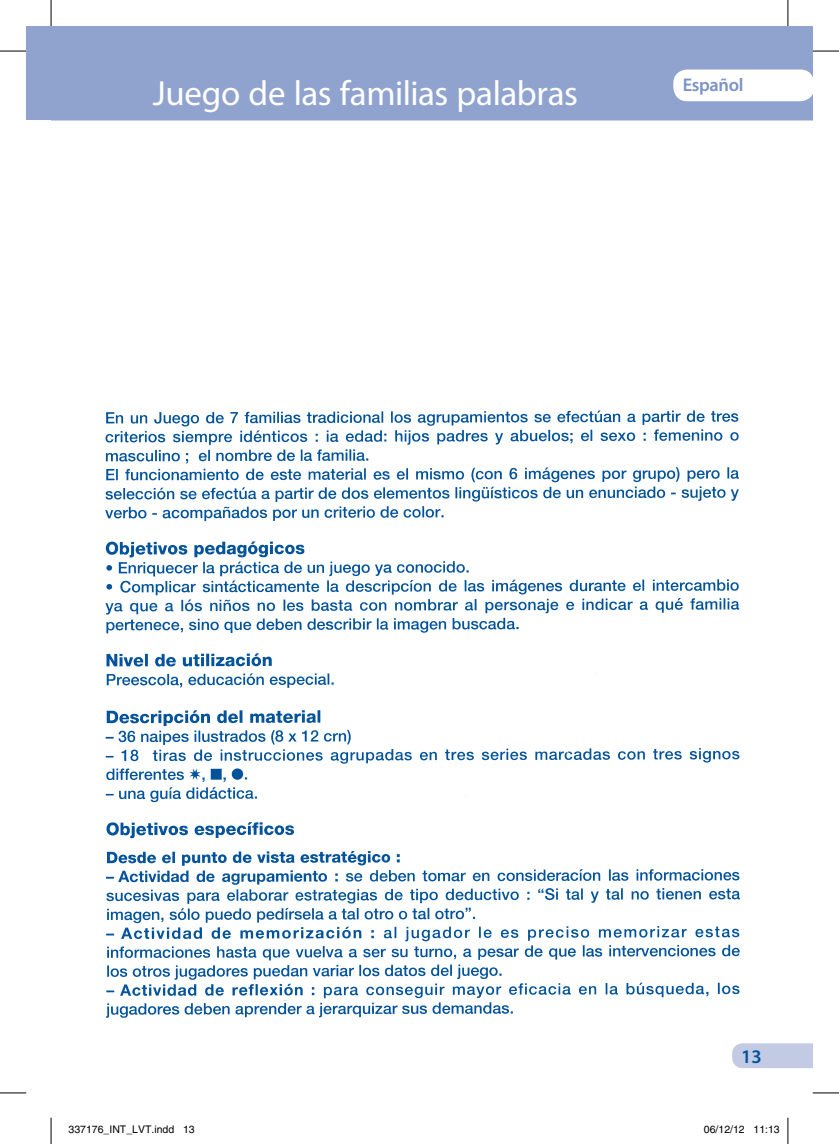
<style>
.page{position:relative;width:839px;height:1144px;background:#fff}
.page>*{position:absolute;margin:0;border:0;box-sizing:border-box;transform-origin:0 0}
.t1{font:36.05px "Myriad Pro";letter-spacing:-.01em;color:#fff}
.t2{font:35px "Myriad Pro";letter-spacing:-.01em;color:#fff}
.t3{font:600 19.25px "Myriad Pro";color:#01529a}
.t4{font:600 18.38px "Myriad Pro";letter-spacing:-.02em;color:#7a92c4}
.t5{font:10.5px "Helvetica";color:#000}
</style>
<div class="page">
<div style="left:26px;top:26px;width:25px;height:1092px;background:#90a3ce"></div>
<div style="left:51px;top:26px;width:762px;height:1092px;background:#90a3ce"></div>
<div style="left:52px;top:121px;width:761px;height:997px;background:#fff"></div>
<div style="left:673px;top:69px;width:140px;height:32px;background:#fff"></div>
<div style="left:732px;top:1043px;width:81px;height:25px;background:#c3cbe4"></div>
<img style="left:60px;top:366px;width:705px;height:672px">
<svg style="left:0;top:51px;width:26px;height:1px"></svg>
<svg style="left:813px;top:51px;width:26px;height:1px"></svg>
<svg style="left:813px;top:1092px;width:26px;height:1px"></svg>
<svg style="left:51px;top:0;width:1px;height:26px"></svg>
<svg style="left:0;top:121px;width:52px;height:1023px"></svg>
<svg style="left:787px;top:0;width:1px;height:26px"></svg>
<svg style="left:787px;top:1118px;width:1px;height:26px"></svg>
<div style="left:704px;top:1126px;width:6px;height:8px;border:1px solid #fff;border-radius:50%"></div>
<svg style="left:705px;top:1126px;width:5px;height:8px"></svg>
<h2 class="t2" style="left:153px;top:71px;width:427px">Juego de las familias palabras</h2>
<h3 class="t4" style="left:683px;top:73px;width:62px">Español</h3>
<h1 class="t1" style="left:154px;top:78px;width:323px">Le Bon Sens des Mots</h1>
<h3 class="t3" style="left:741px;top:1044px;width:22px">13</h3>
<p class="t5" style="left:69px;top:1124px;width:128px">337176_INT_LVT.indd 13</p>
<p class="t5" style="left:704px;top:1124px;width:77px">06/12/12 11:13</p>
</div>
